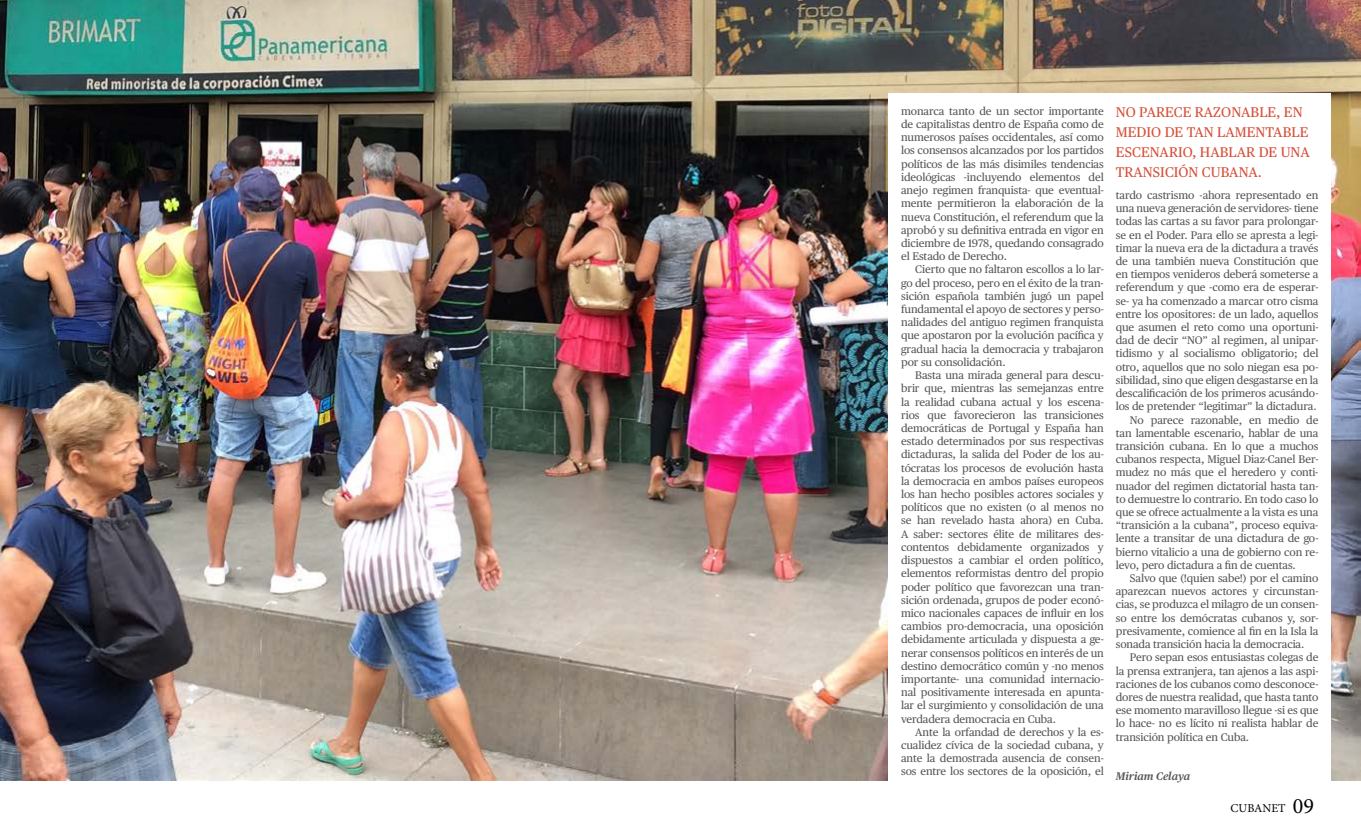
<style>
.page{position:relative;width:1361px;height:837px;background:#fff}
.page>*{position:absolute;margin:0;border:0;box-sizing:border-box;transform-origin:0 0}
.t1{font:14px/20px "Publico Text";letter-spacing:.005em;color:#d74f38}
.t2{font:12px "Minion Pro";color:#000}
.t3{font:11px/13.2px "Publico Text";letter-spacing:-.01em;color:#575756;text-align:justify}
.t4{font:italic 600 11px "Publico Text";color:#575756}
.s1{font-size:22px}
</style>
<div class="page">
<img style="left:0;top:0;width:1361px;height:780px">
<div style="left:888px;top:93px;width:443px;height:700px;background:#fff"></div>
<p class="t3" style="left:901px;top:104px;width:204px">monarca tanto de un sector importante de capitalistas dentro de España como de numerosos países occidentales, así como los consensos alcanzados por los partidos políticos de las más disimiles tendencias ideológicas -incluyendo elementos del anejo regimen franquista- que eventual&shy;mente permitieron la elaboración de la nueva Constitución, el referendum que la aprobó y su definitiva entrada en vigor en diciembre de 1978, quedando consagrado el Estado de Derecho.</p>
<p class="t3" style="left:901px;top:263px;width:204px;text-indent:14px">Cierto que no faltaron escollos a lo lar&shy;go del proceso, pero en el éxito de la tran&shy;sición española también jugó un papel fundamental el apoyo de sectores y perso&shy;nalidades del antiguo regimen franquista que apostaron por la evolución pacífica y gradual hacia la democracia y trabajaron por su consolidación.</p>
<p class="t3" style="left:901px;top:368px;width:204px;text-indent:14px">Basta una mirada general para descu&shy;brir que, mientras las semejanzas entre la realidad cubana actual y los escena&shy;rios que favorecieron las transiciones democráticas de Portugal y España han estado determinados por sus respectivas dictaduras, la salida del Poder de los au&shy;tócratas los procesos de evolución hasta la democracia en ambos países europeos los han hecho posibles actores sociales y políticos que no existen (o al menos no se han revelado hasta ahora) en Cuba.<br>A saber: sectores élite de militares des&shy;contentos debidamente organizados y dispuestos a cambiar el orden político, elementos reformistas dentro del propio poder político que favorezcan una tran&shy;sición ordenada, grupos de poder econó&shy;mico nacionales capaces de influir en los cambios pro-democracia, una oposición debidamente articulada y dispuesta a ge&shy;nerar consensos políticos en interés de un destino democrático común y -no menos importante- una comunidad internacio&shy;nal positivamente interesada en apunta&shy;lar el surgimiento y consolidación de una verdadera democracia en Cuba.</p>
<p class="t3" style="left:901px;top:725px;width:204px;text-indent:14px">Ante la orfandad de derechos y la es&shy;cualidez cívica de la sociedad cubana, y ante la demostrada ausencia de consen&shy;sos entre los sectores de la oposición, el</p>
<p class="t1" style="left:1116px;top:102px;width:195px">NO PARECE RAZONABLE, EN<br>MEDIO DE TAN LAMENTABLE<br>ESCENARIO, HABLAR DE UNA<br>TRANSICIÓN CUBANA.</p>
<p class="t3" style="left:1116px;top:188px;width:204px">tardo castrismo -ahora representado en</p>
<p class="t3" style="left:1116px;top:202px;width:204px">una nueva generación de servidores- tiene</p>
<p class="t3" style="left:1116px;top:215px;width:204px">todas las cartas a su favor para prolongar-</p>
<p class="t3" style="left:1116px;top:228px;width:204px">se en el Poder. Para ello se apresta a legi-</p>
<p class="t3" style="left:1116px;top:241px;width:204px">timar la nueva era de la dictadura a través</p>
<p class="t3" style="left:1116px;top:254px;width:204px">de una también nueva Constitución que</p>
<p class="t3" style="left:1116px;top:268px;width:204px">en tiempos venideros deberá someterse a</p>
<p class="t3" style="left:1116px;top:281px;width:204px">referendum y que -como era de esperar-</p>
<p class="t3" style="left:1116px;top:294px;width:204px">se- ya ha comenzado a marcar otro cisma</p>
<p class="t3" style="left:1116px;top:307px;width:204px">entre los opositores: de un lado, aquellos</p>
<p class="t3" style="left:1116px;top:320px;width:204px">que asumen el reto como una oportuni-</p>
<p class="t3" style="left:1116px;top:334px;width:204px">dad de decir “NO” al regimen, al unipar-</p>
<p class="t3" style="left:1116px;top:347px;width:204px">tidismo y al socialismo obligatorio; del</p>
<p class="t3" style="left:1116px;top:360px;width:204px">otro, aquellos que no solo niegan esa po-</p>
<p class="t3" style="left:1116px;top:373px;width:204px">sibilidad, sino que eligen desgastarse en la</p>
<p class="t3" style="left:1116px;top:386px;width:204px">descalificación de los primeros acusándo-</p>
<p class="t3" style="left:1116px;top:400px;width:202px">los de pretender “legitimar” la dictadura.</p>
<p class="t3" style="left:1130px;top:413px;width:190px">No parece razonable, en medio de</p>
<p class="t3" style="left:1116px;top:426px;width:204px">tan lamentable escenario, hablar de una</p>
<p class="t3" style="left:1116px;top:439px;width:204px">transición cubana. En lo que a muchos</p>
<p class="t3" style="left:1116px;top:452px;width:204px">cubanos respecta, Miguel Diaz-Canel Ber-</p>
<p class="t3" style="left:1116px;top:466px;width:204px">mudez no más que el heredero y conti-</p>
<p class="t3" style="left:1116px;top:479px;width:204px">nuador del regimen dictatorial hasta tan-</p>
<p class="t3" style="left:1116px;top:492px;width:204px">to demuestre lo contrario. En todo caso lo</p>
<p class="t3" style="left:1116px;top:505px;width:204px">que se ofrece actualmente a la vista es una</p>
<p class="t3" style="left:1116px;top:518px;width:204px">“transición a la cubana”, proceso equiva-</p>
<p class="t3" style="left:1116px;top:532px;width:204px">lente a transitar de una dictadura de go-</p>
<p class="t3" style="left:1116px;top:545px;width:204px">bierno vitalicio a una de gobierno con re-</p>
<p class="t3" style="left:1116px;top:558px;width:182px">levo, pero dictadura a fin de cuentas.</p>
<p class="t3" style="left:1130px;top:571px;width:190px">Salvo que (!quien sabe!) por el camino</p>
<p class="t3" style="left:1116px;top:584px;width:204px">aparezcan nuevos actores y circunstan-</p>
<p class="t3" style="left:1116px;top:598px;width:204px">cias, se produzca el milagro de un consen-</p>
<p class="t3" style="left:1116px;top:611px;width:204px">so entre los demócratas cubanos y, sor-</p>
<p class="t3" style="left:1116px;top:624px;width:204px">presivamente, comience al fin en la Isla la</p>
<p class="t3" style="left:1116px;top:637px;width:190px">sonada transición hacia la democracia.</p>
<p class="t3" style="left:1130px;top:650px;width:190px">Pero sepan esos entusiastas colegas de</p>
<p class="t3" style="left:1116px;top:664px;width:204px">la prensa extranjera, tan ajenos a las aspi-</p>
<p class="t3" style="left:1116px;top:677px;width:204px">raciones de los cubanos como desconoce-</p>
<p class="t3" style="left:1116px;top:690px;width:204px">dores de nuestra realidad, que hasta tanto</p>
<p class="t3" style="left:1116px;top:703px;width:204px">ese momento maravilloso llegue -si es que</p>
<p class="t3" style="left:1116px;top:716px;width:204px">lo hace- no es lícito ni realista hablar de</p>
<p class="t3" style="left:1116px;top:730px;width:135px">transición política en Cuba.</p>
<p class="t4" style="left:1116px;top:769px;width:76px">Miriam Celaya</p>
<p class="t2" style="left:1230px;top:800px;width:85px">CUBANET <span class="s1">09</span></p>
</div>
